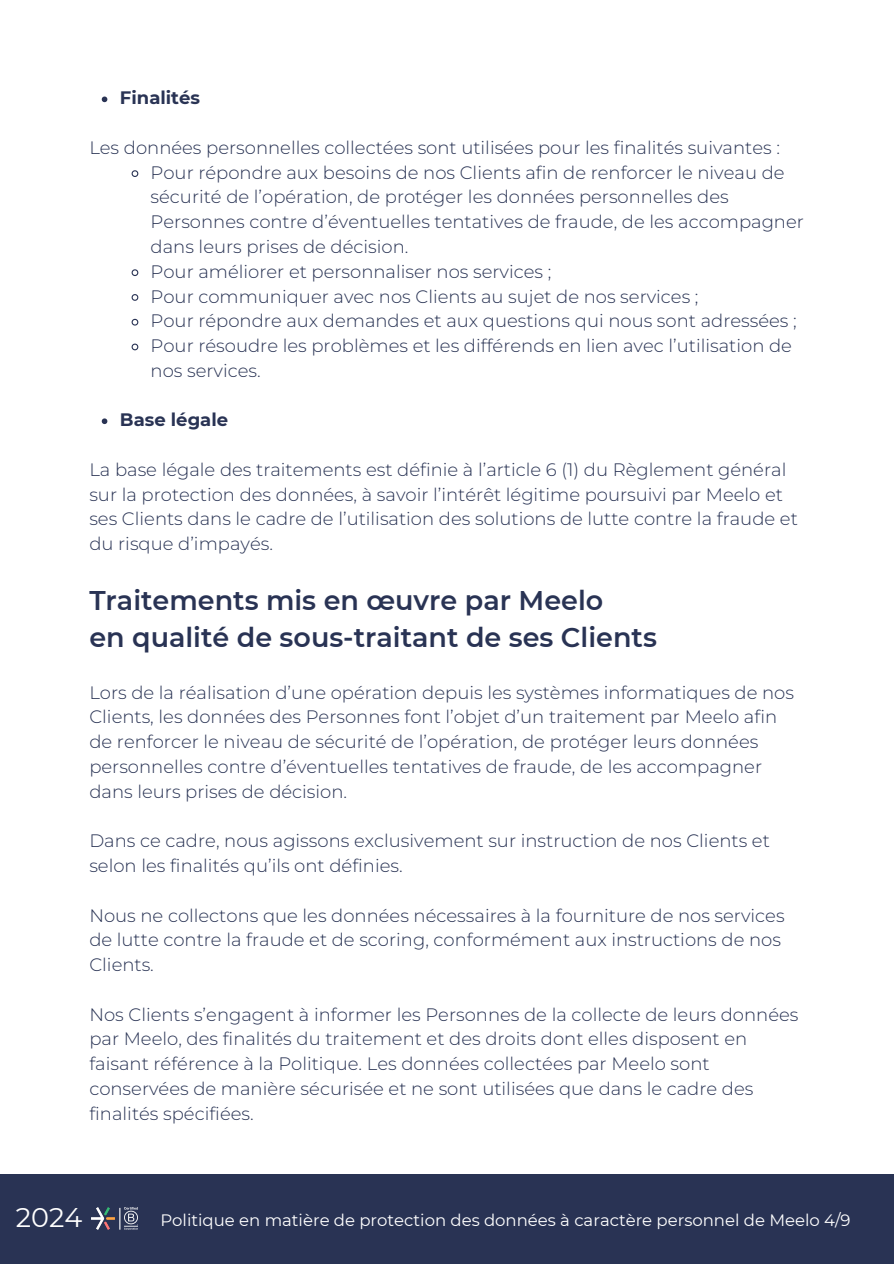
<style>
.page{position:relative;width:894px;height:1264px;background:#fff}
.page>*{position:absolute;margin:0;border:0;box-sizing:border-box;transform-origin:0 0}
.t1{font:600 27px/37.2px "Montserrat";color:#293354}
.t2{font:27px "Montserrat";color:#fff}
.t3{font:300 18px/24.8px "Montserrat";color:#293354}
.t4{font:700 18px "Montserrat";color:#293354}
.t5{font:16.5px "Montserrat";color:#fff}
</style>
<div class="page">
<svg style="left:102px;top:96px;width:5px;height:6px"></svg>
<svg style="left:131px;top:170px;width:8px;height:7px"></svg>
<svg style="left:131px;top:269px;width:8px;height:7px"></svg>
<svg style="left:131px;top:294px;width:8px;height:7px"></svg>
<svg style="left:131px;top:318px;width:8px;height:8px"></svg>
<svg style="left:131px;top:343px;width:8px;height:8px"></svg>
<svg style="left:102px;top:418px;width:5px;height:6px"></svg>
<div style="left:0;top:1174px;width:893px;height:89px;background:#293354"></div>
<img style="left:91px;top:1207px;width:24px;height:22px">
<svg style="left:119px;top:1207px;width:1px;height:22px"></svg>
<img style="left:125px;top:1207px;width:12px;height:22px">
<p class="t4" style="left:120px;top:87px;width:82px">Finalités</p>
<p class="t3" style="left:89px;top:135px;width:692px">Les données personnelles collectées sont utilisées pour les finalités suivantes :</p>
<p class="t3" style="left:150px;top:160px;width:654px">Pour répondre aux besoins de nos Clients afin de renforcer le niveau de sécurité de l’opération, de protéger les données personnelles des Personnes contre d’éventuelles tentatives de fraude, de les accompagner dans leurs prises de décision.</p>
<p class="t3" style="left:150px;top:259px;width:402px">Pour améliorer et personnaliser nos services ;</p>
<p class="t3" style="left:150px;top:284px;width:549px">Pour communiquer avec nos Clients au sujet de nos services ;</p>
<p class="t3" style="left:150px;top:308px;width:647px">Pour répondre aux demandes et aux questions qui nous sont adressées ;</p>
<p class="t3" style="left:150px;top:333px;width:642px">Pour résoudre les problèmes et les différends en lien avec l’utilisation de nos services.</p>
<p class="t4" style="left:120px;top:409px;width:110px">Base légale</p>
<p class="t3" style="left:89px;top:457px;width:709px">La base légale des traitements est définie à l’article 6 (1) du Règlement général sur la protection des données, à savoir l’intérêt légitime poursuivi par Meelo et ses Clients dans le cadre de l’utilisation des solutions de lutte contre la fraude et du risque d’impayés.</p>
<h1 class="t1" style="left:89px;top:581px;width:569px">Traitements mis en œuvre par Meelo<br>en qualité de sous-traitant de ses Clients</h1>
<p class="t3" style="left:89px;top:680px;width:706px">Lors de la réalisation d’une opération depuis les systèmes informatiques de nos Clients, les données des Personnes font l’objet d’un traitement par Meelo afin de renforcer le niveau de sécurité de l’opération, de protéger leurs données personnelles contre d’éventuelles tentatives de fraude, de les accompagner dans leurs prises de décision.</p>
<p class="t3" style="left:89px;top:828px;width:681px">Dans ce cadre, nous agissons exclusivement sur instruction de nos Clients et selon les finalités qu’ils ont définies.</p>
<p class="t3" style="left:89px;top:902px;width:696px">Nous ne collectons que les données nécessaires à la fourniture de nos services de lutte contre la fraude et de scoring, conformément aux instructions de nos<br>Clients.</p>
<p class="t3" style="left:89px;top:1001px;width:710px">Nos Clients s’engagent à informer les Personnes de la collecte de leurs données par Meelo, des finalités du traitement et des droits dont elles disposent en faisant référence à la Politique. Les données collectées par Meelo sont conservées de manière sécurisée et ne sont utilisées que dans le cadre des finalités spécifiées.</p>
<h2 class="t2" style="left:16px;top:1200px;width:68px">2024</h2>
<p class="t5" style="left:160px;top:1209px;width:691px">Politique en matière de protection des données à caractère personnel de Meelo 4/9</p>
</div>
